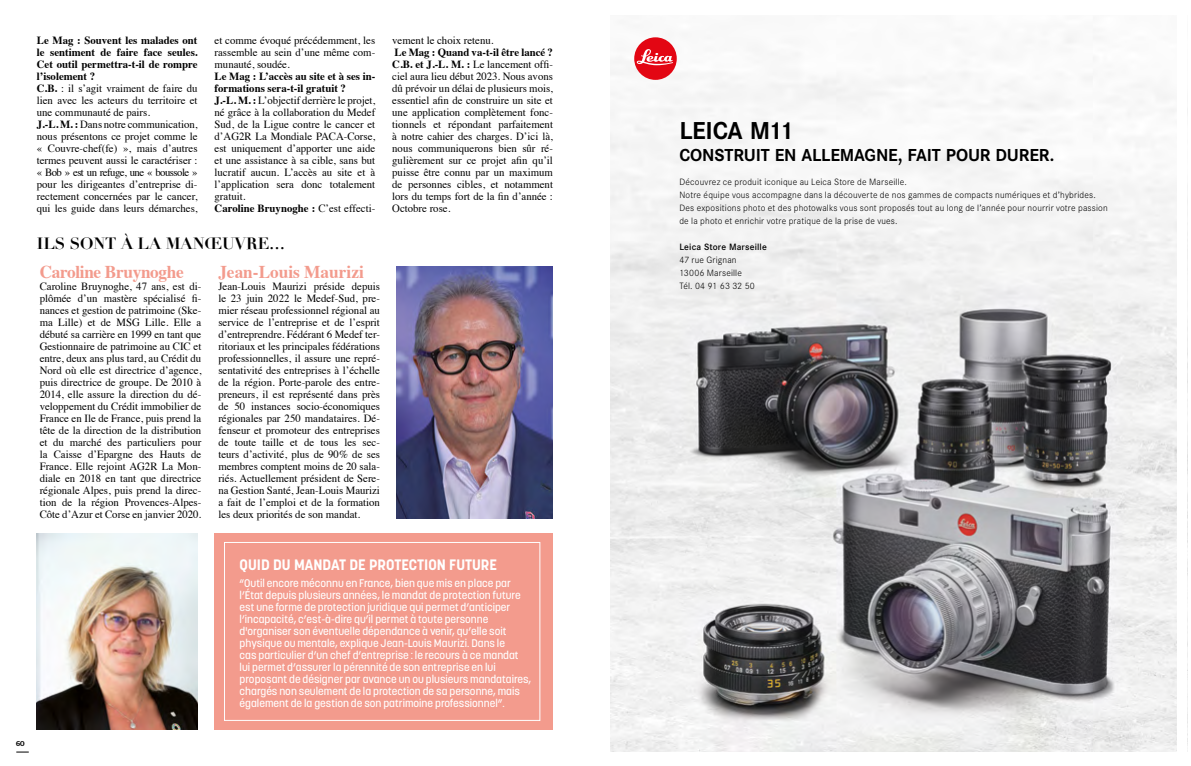
<style>
.page{position:relative;width:1191px;height:766px;background:#fff}
.page>*{position:absolute;margin:0;border:0;box-sizing:border-box;transform-origin:0 0}
.t1{font:700 24px "Corporate SBQ";letter-spacing:-.015em;color:#000}
.t2{font:700 18px "Times";letter-spacing:-.02em;color:#f39b8d;scale:.96 1}
.t3{font:700 18px "Times";color:#f39b8d;scale:.96 1}
.t4{font:700 17px "Corporate SBQ";letter-spacing:-.01em;color:#000}
.t5{font:700 16px "Didot";color:#000}
.t6{font:700 15px "Korolev";color:#fff}
.t7{font:11px/12px "Times";color:#000;text-align:justify}
.t8{font:500 11px/12px "Korolev";color:#fff}
.t9{font:300 9px/13px "Corporate SBQ";letter-spacing:.02em;color:#000}
.t10{font:500 9px "Corporate SBQ";letter-spacing:.02em;color:#000}
.t11{font:500 7px "Stag";color:#000}
.s1{font-weight:700}
</style>
<div class="page">
<svg style="left:16px;top:751px;width:13px;height:1px"></svg>
<div style="left:214px;top:533px;width:339px;height:196px;background:#f39b8d"></div>
<div style="left:224px;top:542px;width:316px;height:178px;border:1px solid #fff"></div>
<img style="left:396px;top:266px;width:157px;height:252px">
<img style="left:37px;top:533px;width:160px;height:196px">
<img style="left:610px;top:37px;width:567px;height:715px">
<div style="left:634px;top:37px;width:43px;height:43px;background:#e30613;border-radius:50%"></div>
<svg style="left:636px;top:49px;width:37px;height:16px"></svg>
<p class="t7" style="left:37px;top:34px;width:162px;text-align:left"><span class="s1">Le Mag : Souvent les malades ont le sentiment de faire face seules.<br>Cet outil permettra-t-il de rompre l’isolement ?<br>C.B.</span> : il s’agit vraiment de faire du lien avec les acteurs du territoire et une communauté de pairs.<br><span class="s1">J.-L. M. :</span> Dans notre communication, nous présentons ce projet comme le « Couvre-chef(fe) », mais d’autres termes peuvent aussi le caractériser : « Bob » est un refuge, une « boussole » pour les dirigeantes d’entreprise di&shy;rectement concernées par le cancer, qui les guide dans leurs démarches,</p>
<p class="t7" style="left:214px;top:34px;width:162px">et comme évoqué précédemment, les rassemble au sein d’une même com&shy;munauté, soudée.</p>
<p class="t7" style="left:214px;top:70px;width:162px;text-align:left"><span class="s1">Le Mag : L’accès au site et à ses in&shy;formations sera-t-il gratuit ?<br>J.-L. M. :</span> L’objectif derrière le projet, né grâce à la collaboration du Medef Sud, de la Ligue contre le cancer et d’AG2R La Mondiale PACA-Corse, est uniquement d’apporter une aide et une assistance à sa cible, sans but lucratif aucun. L’accès au site et à l’application sera donc totalement gratuit.<br><span class="s1">Caroline Bruynoghe :</span> C’est effecti-</p>
<h3 class="t5" style="left:37px;top:233px;width:250px">ILS SONT À LA MANŒUVRE…</h3>
<p class="t7" style="left:392px;top:34px;width:103px">vement le choix retenu.</p>
<p class="t7" style="left:392px;top:46px;width:162px"><span class="s1">Le Mag : Quand va-t-il être lancé ?<br>C.B. et J.-L. M. :</span> Le lancement offi&shy;ciel aura lieu début 2023. Nous avons dû prévoir un délai de plusieurs mois, essentiel afin de construire un site et une application complètement fonc&shy;tionnels et répondant parfaitement à notre cahier des charges. D’ici là, nous communiquerons bien sûr ré&shy;gulièrement sur ce projet afin qu’il puisse être connu par un maximum de personnes cibles, et notamment lors du temps fort de la fin d’année :<br>Octobre rose.</p>
<h2 class="t2" style="left:40px;top:255px;width:152px">Caroline Bruynoghe</h2>
<p class="t7" style="left:40px;top:279px;width:163px">Caroline Bruynoghe, 47 ans, est di&shy;plômée d’un mastère spécialisé fi&shy;nances et gestion de patrimoine (Ske&shy;ma Lille) et de MSG Lille. Elle a débuté sa carrière en 1999 en tant que Gestionnaire de patrimoine au CIC et entre, deux ans plus tard, au Crédit du Nord où elle est directrice d’agence, puis directrice de groupe. De 2010 à 2014, elle assure la direction du dé&shy;veloppement du Crédit immobilier de France en Ile de France, puis prend la tête de la direction de la distribution et du marché des particuliers pour la Caisse d’Epargne des Hauts de France. Elle rejoint AG2R La Mon&shy;diale en 2018 en tant que directrice régionale Alpes, puis prend la direc&shy;tion de la région Provences-Alpes-Côte d’Azur et Corse en janvier 2020.</p>
<h2 class="t3" style="left:218px;top:255px;width:153px">Jean-Louis Maurizi</h2>
<p class="t7" style="left:218px;top:279px;width:163px">Jean-Louis Maurizi préside depuis le 23 juin 2022 le Medef-Sud, pre&shy;mier réseau professionnel régional au service de l’entreprise et de l’esprit d’entreprendre. Fédérant 6 Medef ter&shy;ritoriaux et les principales fédérations professionnelles, il assure une repré&shy;sentativité des entreprises à l’échelle de la région. Porte-parole des entre&shy;preneurs, il est représenté dans près de 50 instances socio-économiques régionales par 250 mandataires. Dé&shy;fenseur et promoteur des entreprises de toute taille et de tous les sec&shy;teurs d’activité, plus de 90% de ses membres comptent moins de 20 sala&shy;riés. Actuellement président de Sere&shy;na Gestion Santé, Jean-Louis Maurizi a fait de l’emploi et de la formation les deux priorités de son mandat.</p>
<h3 class="t6" style="left:240px;top:555px;width:259px">QUID DU MANDAT DE PROTECTION FUTURE</h3>
<p class="t8" style="left:240px;top:576px;width:293px">“Outil encore méconnu en France, bien que mis en place par l’État depuis plusieurs années, le mandat de protection future est une forme de protection juridique qui permet d’anticiper l’incapacité, c’est-à-dire qu’il permet à toute personne d'organiser son éventuelle dépendance à venir, qu’elle soit physique ou mentale, explique Jean-Louis Maurizi. Dans le<br>cas particulier d’un chef d’entreprise : le recours à ce mandat lui permet d’assurer la pérennité de son entreprise en lui proposant de désigner par avance un ou plusieurs mandataires, chargés non seulement de la protection de sa personne, mais également de la gestion de son patrimoine professionnel”.</p>
<p class="t11" style="left:16px;top:738px;width:10px">60</p>
<h1 class="t1" style="left:679px;top:116px;width:116px">LEICA M11</h1>
<h3 class="t4" style="left:679px;top:144px;width:376px">CONSTRUIT EN ALLEMAGNE, FAIT POUR DURER.</h3>
<p class="t9" style="left:679px;top:175px;width:430px">Découvrez ce produit iconique au Leica Store de Marseille.<br>Notre équipe vous accompagne dans la découverte de nos gammes de compacts numériques et d’hybrides.<br>Des expositions photo et des photowalks vous sont proposés tout au long de l’année pour nourrir votre passion de la photo et enrichir votre pratique de la prise de vues.</p>
<p class="t10" style="left:679px;top:241px;width:89px">Leica Store Marseille</p>
<p class="t9" style="left:679px;top:253px;width:77px">47 rue Grignan<br>13006 Marseille<br>Tél. 04 91 63 32 50</p>
</div>
